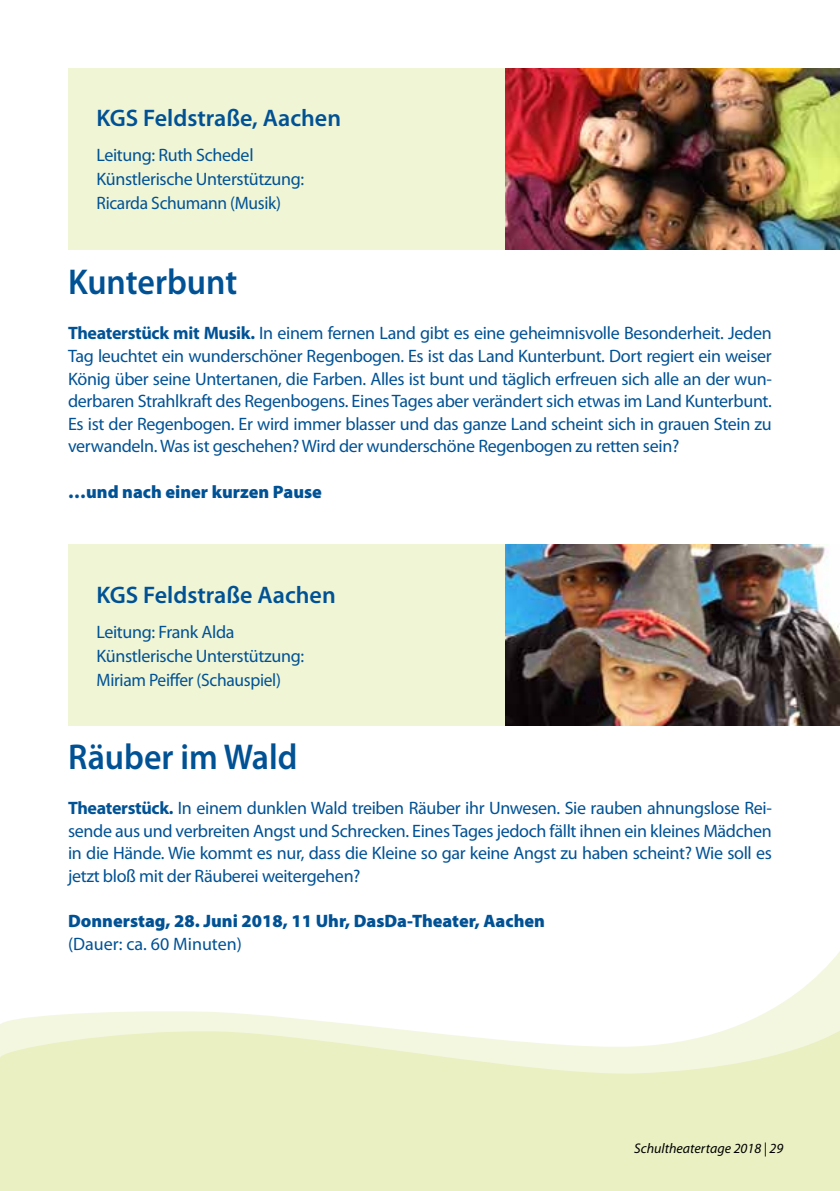
<style>
.page{position:relative;width:840px;height:1191px;background:#fff}
.page>*{position:absolute;margin:0;border:0;box-sizing:border-box;transform-origin:0 0}
.t1{font:600 36px "Myriad Pro";color:#005295;scale:.94 1}
.t2{font:600 24px "Myriad Pro";color:#005295}
.t3{font:18px/22.6px "Myriad Pro";letter-spacing:-.02em;color:#005295;text-align:justify}
.t4{font:900 18px "Myriad Pro";color:#005295}
.t5{font:18px "Myriad Pro";color:#005295}
.t6{font:italic 14px "Myriad Pro";color:#000}
.s1{font-weight:700}
</style>
<div class="page">
<div style="left:0;top:1077px;width:839px;height:114px;background:#eaf0c2"></div>
<svg style="left:0;top:952px;width:839px;height:125px"></svg>
<div style="left:68px;top:68px;width:658px;height:181px;background:#f0f5d5"></div>
<img style="left:505px;top:68px;width:334px;height:181px">
<div style="left:68px;top:544px;width:612px;height:182px;background:#f0f5d5"></div>
<img style="left:505px;top:544px;width:334px;height:182px">
<h2 class="t2" style="left:96px;top:105px;width:246px">KGS Feldstraße, Aachen</h2>
<p class="t3" style="left:96px;top:144px;width:209px;line-height:24px;text-align:left">Leitung: Ruth Schedel<br>Künstlerische Unterstützung:<br>Ricarda Schumann (Musik)</p>
<h1 class="t1" style="left:68px;top:262px;width:181px">Kunterbunt</h1>
<p class="t3" style="left:68px;top:322px;width:705px"><span class="s1">Theaterstück mit Musik.</span> In einem fernen Land gibt es eine geheimnisvolle Besonderheit. Jeden Tag leuchtet ein wunderschöner Regenbogen. Es ist das Land Kunterbunt. Dort regiert ein weiser König über seine Untertanen, die Farben. Alles ist bunt und täglich erfreuen sich alle an der wun&shy;derbaren Strahlkraft des Regenbogens. Eines Tages aber verändert sich etwas im Land Kunterbunt.<br>Es ist der Regenbogen. Er wird immer blasser und das ganze Land scheint sich in grauen Stein zu verwandeln. Was ist geschehen? Wird der wunderschöne Regenbogen zu retten sein?</p>
<p class="t4" style="left:68px;top:481px;width:255px">…und nach einer kurzen Pause</p>
<h2 class="t2" style="left:96px;top:581px;width:240px">KGS Feldstraße Aachen</h2>
<p class="t3" style="left:96px;top:620px;width:209px;line-height:24px;text-align:left">Leitung: Frank Alda<br>Künstlerische Unterstützung:<br>Miriam Peiffer (Schauspiel)</p>
<h1 class="t1" style="left:68px;top:737px;width:245px">Räuber im Wald</h1>
<p class="t3" style="left:68px;top:797px;width:704px"><span class="s1">Theaterstück.</span> In einem dunklen Wald treiben Räuber ihr Unwesen. Sie rauben ahnungslose Rei&shy;sende aus und verbreiten Angst und Schrecken. Eines Tages jedoch fällt ihnen ein kleines Mädchen in die Hände. Wie kommt es nur, dass die Kleine so gar keine Angst zu haben scheint? Wie soll es jetzt bloß mit der Räuberei weitergehen?</p>
<p class="t4" style="left:68px;top:911px;width:478px">Donnerstag, 28. Juni 2018, 11 Uhr, DasDa-Theater, Aachen</p>
<p class="t5" style="left:68px;top:934px;width:175px">(Dauer: ca. 60 Minuten)</p>
<p class="t6" style="left:633px;top:1141px;width:150px">Schultheatertage 2018 | 29</p>
</div>
